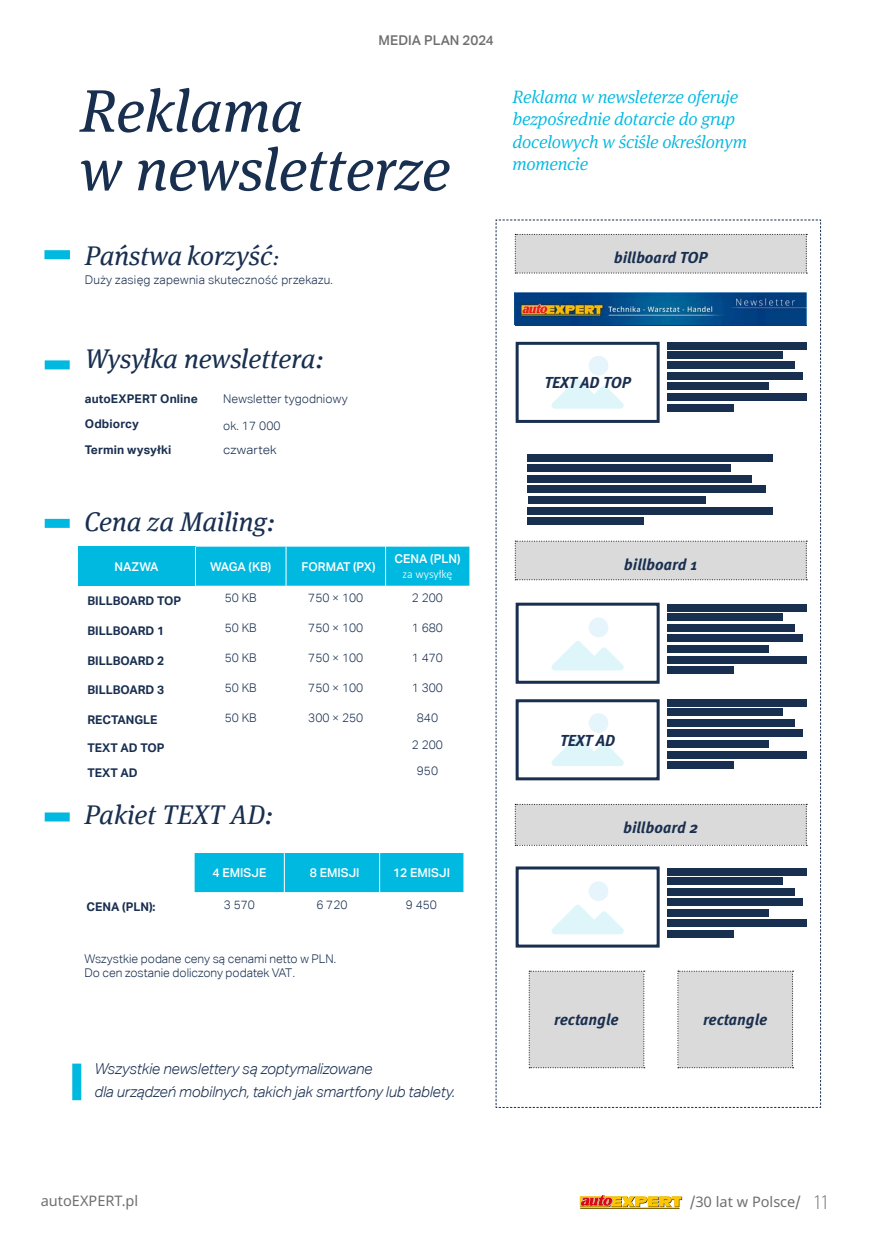
<style>
.page{position:relative;width:872px;height:1234px;background:#fff}
.page>*{position:absolute;margin:0;border:0;box-sizing:border-box;transform-origin:0 0}
.t1{font:italic 60px/58.5px "Meta Serif Web W07";color:#192f50}
.t2{font:italic 27px "Meta Serif Web W07";color:#192f50}
.t3{font:italic 300 18px/22.5px "Meta Serif Pro";letter-spacing:-.01em;color:#00b9e0}
.t4{font:italic 700 15.9px "Meta Pro";color:#192f50}
.t5{font:italic 300 15px/22.5px "Aktiv Grotesk Corp";letter-spacing:-.01em;color:#192f50}
.t6{font:14.55px "Noto Sans";color:#706f6f}
.t7{font:500 13.5px "Aktiv Grotesk Corp";color:#706f6f}
.t8{font:500 12.15px "Aktiv Grotesk Corp";color:#fff}
.t9{font:300 12px/24px "Aktiv Grotesk Corp";color:#192f50}
.t10{font:700 12px/25.5px "Aktiv Grotesk Corp";color:#192f50}
.t11{font:300 12px "Aktiv Grotesk Corp";letter-spacing:.02em;color:#192f50}
.t12{font:300 12px "Calibri";letter-spacing:-.01em;color:#fff}
.s1{font-size:21px}
.s2{font-family:"Calibri"}
.s3{font-family:"Arial";font-size:18.15px}
.s4{font-family:"Myriad Pro";font-weight:300;font-stretch:condensed;font-size:21px}
</style>
<div class="page">
<svg style="left:580px;top:1195px;width:102px;height:13px"></svg>
<div style="left:78px;top:546px;width:117px;height:39px;background:#00b9e0"></div>
<div style="left:196px;top:546px;width:273px;height:39px;background:#00b9e0"></div>
<hr style="left:286px;top:546px;width:1px;height:39px;background:#fff">
<hr style="left:385px;top:546px;width:1px;height:39px;background:#fff">
<div style="left:45px;top:518px;width:25px;height:9px;background:#00b9e0"></div>
<div style="left:44px;top:250px;width:26px;height:9px;background:#00b9e0"></div>
<div style="left:45px;top:360px;width:25px;height:9px;background:#00b9e0"></div>
<div style="left:45px;top:812px;width:25px;height:9px;background:#00b9e0"></div>
<div style="left:195px;top:853px;width:268px;height:38px;background:#00b9e0"></div>
<hr style="left:284px;top:852px;width:1px;height:39px;background:#fff">
<hr style="left:379px;top:852px;width:1px;height:39px;background:#fff">
<div style="left:72px;top:1063px;width:9px;height:36px;background:#00b9e0"></div>
<svg style="left:496px;top:219px;width:325px;height:888px"></svg>
<p class="t7" style="left:378px;top:32px;width:117px">MEDIA PLAN 2024</p>
<h1 class="t1" style="left:80px;top:78px;width:372px">Reklama<br>w newsletterze</h1>
<h3 class="t3" style="left:512px;top:85px;width:236px">Reklama w newsleterze oferuje bezpośrednie dotarcie do grup docelowych w ściśle określonym momencie</h3>
<h2 class="t2" style="left:85px;top:235px;width:196px">Państwa korzyść<span class="s1">:</span></h2>
<p class="t11" style="left:85px;top:273px;width:250px">Duży zasięg zapewnia skuteczność przekazu.</p>
<h2 class="t2" style="left:85px;top:339px;width:241px">Wysyłka newslettera:</h2>
<p class="t10" style="left:85px;top:385px;width:114px">autoEXPERT Online<br>Odbiorcy<br>Termin wysyłki</p>
<p class="t9" style="left:223px;top:387px;width:126px">Newsletter tygodniowy</p>
<p class="t9" style="left:223px;top:414px;width:59px">ok. 17 000 czwartek</p>
<h2 class="t2" style="left:84px;top:502px;width:193px">Cena za Mailing:</h2>
<p class="t8" style="left:115px;top:558px;width:45px">NAZWA</p>
<p class="t8" style="left:210px;top:558px;width:63px">WAGA (KB)</p>
<p class="t8" style="left:301px;top:558px;width:75px">FORMAT (PX)</p>
<p class="t8" style="left:394px;top:551px;width:67px">CENA (PLN)</p>
<p class="t12" style="left:402px;top:566px;width:51px">za wysyłkę</p>
<p class="t10" style="left:87px;top:587px;width:95px">BILLBOARD TOP</p>
<p class="t9" style="left:225px;top:586px;width:34px">50 KB</p>
<p class="t9" style="left:308px;top:586px;width:57px">750 × 100</p>
<p class="t9" style="left:412px;top:586px;width:33px">2 200</p>
<p class="t10" style="left:87px;top:617px;width:78px">BILLBOARD 1</p>
<p class="t9" style="left:225px;top:616px;width:34px">50 KB</p>
<p class="t9" style="left:308px;top:616px;width:57px">750 × 100</p>
<p class="t9" style="left:412px;top:616px;width:33px">1 680</p>
<p class="t10" style="left:87px;top:647px;width:78px">BILLBOARD 2</p>
<p class="t9" style="left:225px;top:645px;width:34px">50 KB</p>
<p class="t9" style="left:308px;top:645px;width:57px">750 × 100</p>
<p class="t9" style="left:412px;top:645px;width:33px">1 470</p>
<p class="t10" style="left:87px;top:677px;width:78px">BILLBOARD 3</p>
<p class="t9" style="left:225px;top:675px;width:34px">50 KB</p>
<p class="t9" style="left:308px;top:675px;width:57px">750 × 100</p>
<p class="t9" style="left:412px;top:675px;width:33px">1 300</p>
<p class="t10" style="left:87px;top:706px;width:71px">RECTANGLE</p>
<p class="t9" style="left:225px;top:705px;width:34px">50 KB</p>
<p class="t9" style="left:308px;top:705px;width:57px">300 × 250</p>
<p class="t9" style="left:417px;top:705px;width:23px">840</p>
<p class="t10" style="left:87px;top:734px;width:79px">TEXT AD TOP</p>
<p class="t9" style="left:412px;top:733px;width:33px">2 200</p>
<p class="t10" style="left:87px;top:759px;width:52px">TEXT AD</p>
<p class="t9" style="left:417px;top:758px;width:23px">950</p>
<h2 class="t2" style="left:84px;top:795px;width:191px">Pakiet TEXT AD:</h2>
<p class="t8" style="left:212px;top:865px;width:55px">4 EMISJE</p>
<p class="t8" style="left:310px;top:865px;width:51px">8 EMISJI</p>
<p class="t8" style="left:393px;top:865px;width:59px">12 EMISJI</p>
<p class="t10" style="left:87px;top:893px;width:71px">CENA (PLN):</p>
<p class="t9" style="left:224px;top:892px;width:33px">3 570</p>
<p class="t9" style="left:316px;top:892px;width:33px">6 720</p>
<p class="t9" style="left:406px;top:892px;width:33px">9 450</p>
<p class="t9" style="left:84px;top:951px;width:253px;line-height:14.4px">Wszystkie podane ceny są cenami netto w PLN.<br>Do cen zostanie doliczony podatek VAT<span class="s2">.</span></p>
<p class="t5" style="left:94px;top:1057px;width:362px">Wszystkie newslettery są zoptymalizowane<br>dla urządzeń mobilnych, takich jak smartfony lub tablety.</p>
<h3 class="t4" style="left:614px;top:248px;width:95px">billboard TOP</h3>
<h3 class="t4" style="left:544px;top:373px;width:88px">TEXT AD TOP</h3>
<h3 class="t4" style="left:624px;top:554px;width:75px">billboard 1</h3>
<h3 class="t4" style="left:560px;top:730px;width:57px">TEXT AD</h3>
<h3 class="t4" style="left:623px;top:817px;width:76px">billboard 2</h3>
<h3 class="t4" style="left:554px;top:1009px;width:66px">rectangle</h3>
<h3 class="t4" style="left:703px;top:1009px;width:66px">rectangle</h3>
<p class="t6" style="left:41px;top:1190px;width:99px">autoEXPERT.pl</p>
<p class="t6" style="left:690px;top:1191px;width:140px"><span class="s3">/</span>30 lat w Polsce<span class="s3">/</span> <span class="s4">11</span></p>
</div>
